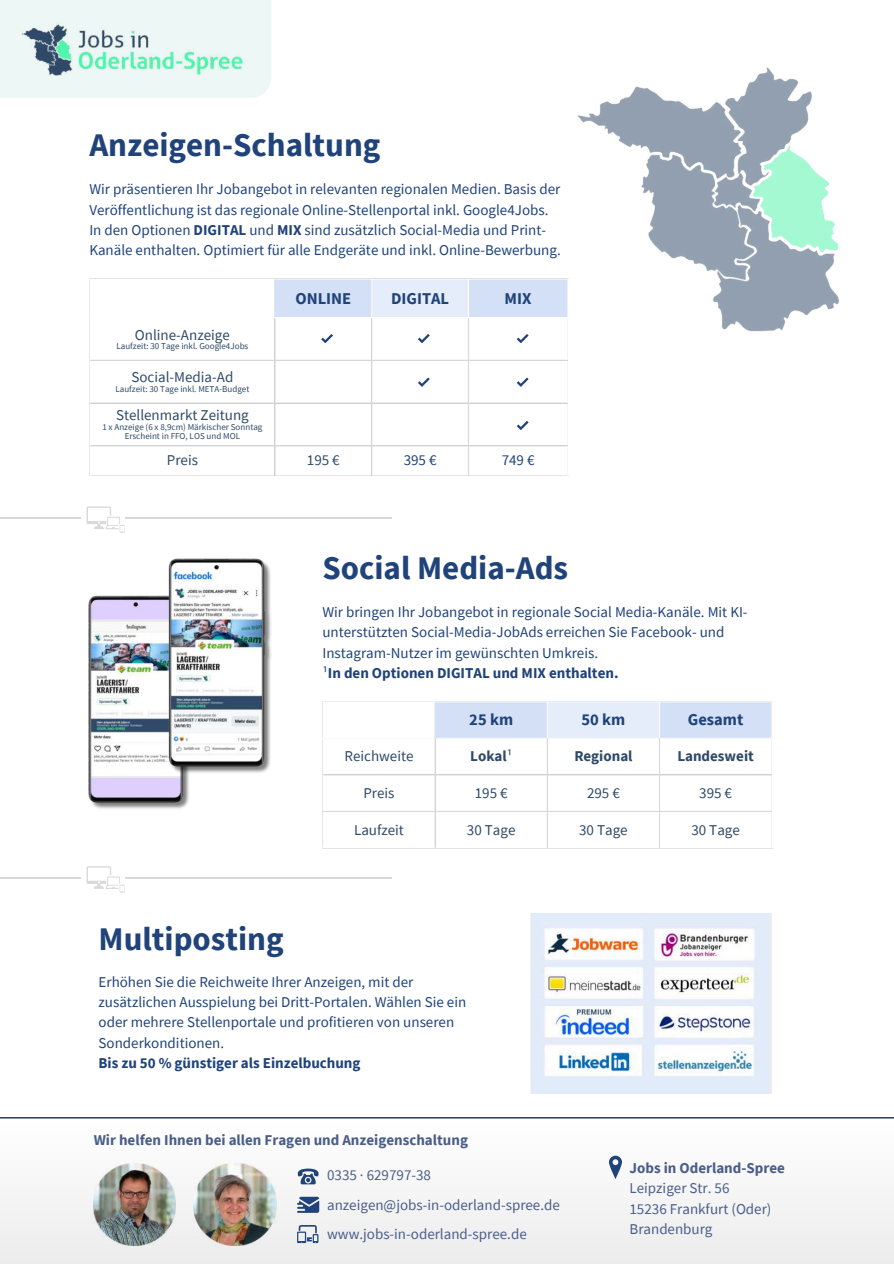
<style>
.page{position:relative;width:894px;height:1264px;background:#fff}
.page>*{position:absolute;margin:0;border:0;box-sizing:border-box;transform-origin:0 0}
.t1{font:700 33px "Source Sans Pro";color:#20437a}
.t2{font:700 20.1px "Source Sans Pro";color:#2f4a68}
.t3{font:700 16.5px "Source Sans Pro";color:#20437a}
.t4{font:15px/20.2px "Source Sans Pro";color:#20437a}
.t5{font:15px/20.2px "Source Sans Pro";color:#4a5e88}
.t6{font:15px "Source Sans Pro";color:#2f4a68}
.t7{font:700 15px "Source Sans Pro";color:#4a5e88}
.t8{font:700 15px "Source Sans Pro";color:#20437a}
.t9{font:700 15px "Source Sans Pro";color:#2f4a68}
.t10{font:9px/9px "Source Sans Pro";color:#2f4a68;text-align:center}
.s1{font-weight:700}
.s2{font-weight:400}
</style>
<div class="page">
<div style="left:0;top:0;width:271px;height:98px;background:#edf8f6"></div>
<div style="left:275px;top:279px;width:292px;height:38px;background:#d3e0f6"></div>
<div style="left:371px;top:279px;width:97px;height:39px;background:#e6edfa"></div>
<hr style="left:371px;top:279px;width:1px;height:38px;background:#fff">
<hr style="left:468px;top:279px;width:1px;height:38px;background:#fff">
<hr style="left:89px;top:317px;width:479px;height:1px;background:#fff">
<hr style="left:274px;top:279px;width:1px;height:38px;background:#d3e0f6">
<hr style="left:274px;top:318px;width:1px;height:157px;background:#d9d9d9">
<hr style="left:371px;top:318px;width:1px;height:157px;background:#d9d9d9">
<hr style="left:468px;top:318px;width:1px;height:157px;background:#d9d9d9">
<hr style="left:90px;top:360px;width:477px;height:1px;background:#d9d9d9">
<hr style="left:90px;top:402px;width:477px;height:1px;background:#d9d9d9">
<hr style="left:90px;top:445px;width:477px;height:1px;background:#d9d9d9">
<div style="left:435px;top:702px;width:336px;height:35px;background:#d3e0f6"></div>
<div style="left:547px;top:701px;width:112px;height:37px;background:#e6edfa"></div>
<hr style="left:546px;top:702px;width:1px;height:35px;background:#fff">
<hr style="left:658px;top:702px;width:2px;height:35px;background:#fff">
<hr style="left:322px;top:701px;width:450px;height:1px;background:#fff">
<hr style="left:322px;top:737px;width:450px;height:2px;background:#fff">
<hr style="left:434px;top:702px;width:1px;height:35px;background:#d3e0f6">
<hr style="left:434px;top:739px;width:1px;height:108px;background:#d9d9d9">
<hr style="left:546px;top:739px;width:1px;height:108px;background:#d9d9d9">
<hr style="left:658px;top:739px;width:2px;height:108px;background:#d9d9d9">
<hr style="left:323px;top:774px;width:448px;height:1px;background:#d9d9d9">
<hr style="left:323px;top:810px;width:448px;height:2px;background:#d9d9d9">
<img style="left:88px;top:595px;width:101px;height:214px">
<img style="left:164px;top:558px;width:107px;height:238px">
<img style="left:530px;top:913px;width:241px;height:180px">
<svg style="left:0;top:1117px;width:893px;height:146px"></svg>
<svg style="left:608px;top:1155px;width:14px;height:23px"></svg>
<img style="left:94px;top:1163px;width:82px;height:82px">
<img style="left:194px;top:1163px;width:82px;height:82px">
<svg style="left:297px;top:1168px;width:22px;height:16px"></svg>
<svg style="left:297px;top:1196px;width:22px;height:16px"></svg>
<svg style="left:297px;top:1224px;width:21px;height:18px"></svg>
<hr style="left:0;top:517px;width:94px;height:2px;background:#d9d9d9">
<hr style="left:118px;top:517px;width:273px;height:2px;background:#d9d9d9">
<div style="left:81px;top:500px;width:44px;height:39px;background:#fff"></div>
<svg style="left:87px;top:506px;width:38px;height:26px"></svg>
<hr style="left:0;top:877px;width:94px;height:1px;background:#d9d9d9">
<hr style="left:118px;top:877px;width:273px;height:1px;background:#d9d9d9">
<div style="left:81px;top:859px;width:44px;height:39px;background:#fff"></div>
<svg style="left:87px;top:866px;width:38px;height:26px"></svg>
<img style="left:22px;top:22px;width:231px;height:53px">
<svg style="left:321px;top:334px;width:12px;height:9px"></svg>
<svg style="left:418px;top:334px;width:11px;height:9px"></svg>
<svg style="left:516px;top:334px;width:12px;height:9px"></svg>
<img style="left:568px;top:67px;width:271px;height:265px">
<svg style="left:418px;top:377px;width:11px;height:9px"></svg>
<svg style="left:516px;top:377px;width:12px;height:9px"></svg>
<svg style="left:516px;top:421px;width:12px;height:9px"></svg>
<h1 class="t1" style="left:89px;top:123px;width:293px">Anzeigen-Schaltung</h1>
<p class="t4" style="left:89px;top:179px;width:472px">Wir präsentieren Ihr Jobangebot in relevanten regionalen Medien. Basis der Veröffentlichung ist das regionale Online-Stellenportal inkl. Google4Jobs.<br>In den Optionen <span class="s1">DIGITAL</span> und <span class="s1">MIX</span> sind zusätzlich Social-Media und Print-Kanäle enthalten. Optimiert für alle Endgeräte und inkl. Online-Bewerbung.</p>
<p class="t3" style="left:295px;top:287px;width:57px">ONLINE</p>
<p class="t3" style="left:391px;top:287px;width:60px">DIGITAL</p>
<p class="t3" style="left:504px;top:287px;width:28px">MIX</p>
<p class="t6" style="left:135px;top:325px;width:96px">Online-Anzeige</p>
<p class="t10" style="left:116px;top:341px;width:133px">Laufzeit: 30 Tage inkl. Google4Jobs</p>
<p class="t6" style="left:131px;top:367px;width:103px">Social-Media-Ad</p>
<p class="t10" style="left:115px;top:384px;width:135px">Laufzeit: 30 Tage inkl. META-Budget</p>
<p class="t6" style="left:116px;top:406px;width:134px">Stellenmarkt Zeitung</p>
<p class="t10" style="left:102px;top:422px;width:161px">1 x Anzeige (6 x 8,9cm) Märkischer Sonntag<br>Erscheint in FFO, LOS und MOL</p>
<p class="t6" style="left:167px;top:450px;width:33px">Preis</p>
<p class="t6" style="left:307px;top:450px;width:34px">195 €</p>
<p class="t4" style="left:403px;top:450px;width:34px">395 €</p>
<p class="t4" style="left:501px;top:450px;width:34px">749 €</p>
<h1 class="t1" style="left:322px;top:546px;width:247px">Social Media-Ads</h1>
<p class="t4" style="left:322px;top:602px;width:426px">Wir bringen Ihr Jobangebot in regionale Social Media-Kanäle. Mit KI&shy;unterstützten Social-Media-JobAds erreichen Sie Facebook- und Instagram-Nutzer im gewünschten Umkreis.<br>¹<span class="s1">In den Optionen DIGITAL und MIX enthalten.</span></p>
<p class="t3" style="left:469px;top:708px;width:45px">25 km</p>
<p class="t3" style="left:581px;top:708px;width:45px">50 km</p>
<p class="t3" style="left:687px;top:708px;width:57px">Gesamt</p>
<p class="t6" style="left:344px;top:747px;width:71px">Reichweite</p>
<p class="t9" style="left:470px;top:746px;width:44px">Lokal<span class="s2">¹</span></p>
<p class="t9" style="left:574px;top:746px;width:60px">Regional</p>
<p class="t9" style="left:677px;top:746px;width:78px">Landesweit</p>
<p class="t6" style="left:363px;top:783px;width:33px">Preis</p>
<p class="t6" style="left:474px;top:783px;width:34px">195 €</p>
<p class="t6" style="left:587px;top:783px;width:34px">295 €</p>
<p class="t6" style="left:699px;top:783px;width:34px">395 €</p>
<p class="t6" style="left:354px;top:820px;width:51px">Laufzeit</p>
<p class="t6" style="left:467px;top:820px;width:50px">30 Tage</p>
<p class="t6" style="left:579px;top:820px;width:50px">30 Tage</p>
<p class="t6" style="left:691px;top:820px;width:50px">30 Tage</p>
<h1 class="t1" style="left:98px;top:916px;width:187px">Multiposting</h1>
<p class="t4" style="left:98px;top:971px;width:369px">Erhöhen Sie die Reichweite Ihrer Anzeigen, mit der zusätzlichen Ausspielung bei Dritt-Portalen. Wählen Sie ein oder mehrere Stellenportale und profitieren von unseren Sonderkonditionen.</p>
<p class="t8" style="left:98px;top:1052px;width:263px">Bis zu 50 % günstiger als Einzelbuchung</p>
<h2 class="t2" style="left:89px;top:1123px;width:273px">Multiposting zu Sonderpreisen</h2>
<p class="t7" style="left:94px;top:1129px;width:376px">Wir helfen Ihnen bei allen Fragen und Anzeigenschaltung</p>
<p class="t5" style="left:327px;top:1160px;width:234px;line-height:29.2px">0335 · 629797-38 anzeigen@jobs-in-oderland-spree.de www.jobs-in-oderland-spree.de</p>
<p class="t7" style="left:629px;top:1157px;width:157px">Jobs in Oderland-Spree</p>
<p class="t5" style="left:629px;top:1177px;width:143px">Leipziger Str. 56<br>15236 Frankfurt (Oder)<br>Brandenburg</p>
</div>
